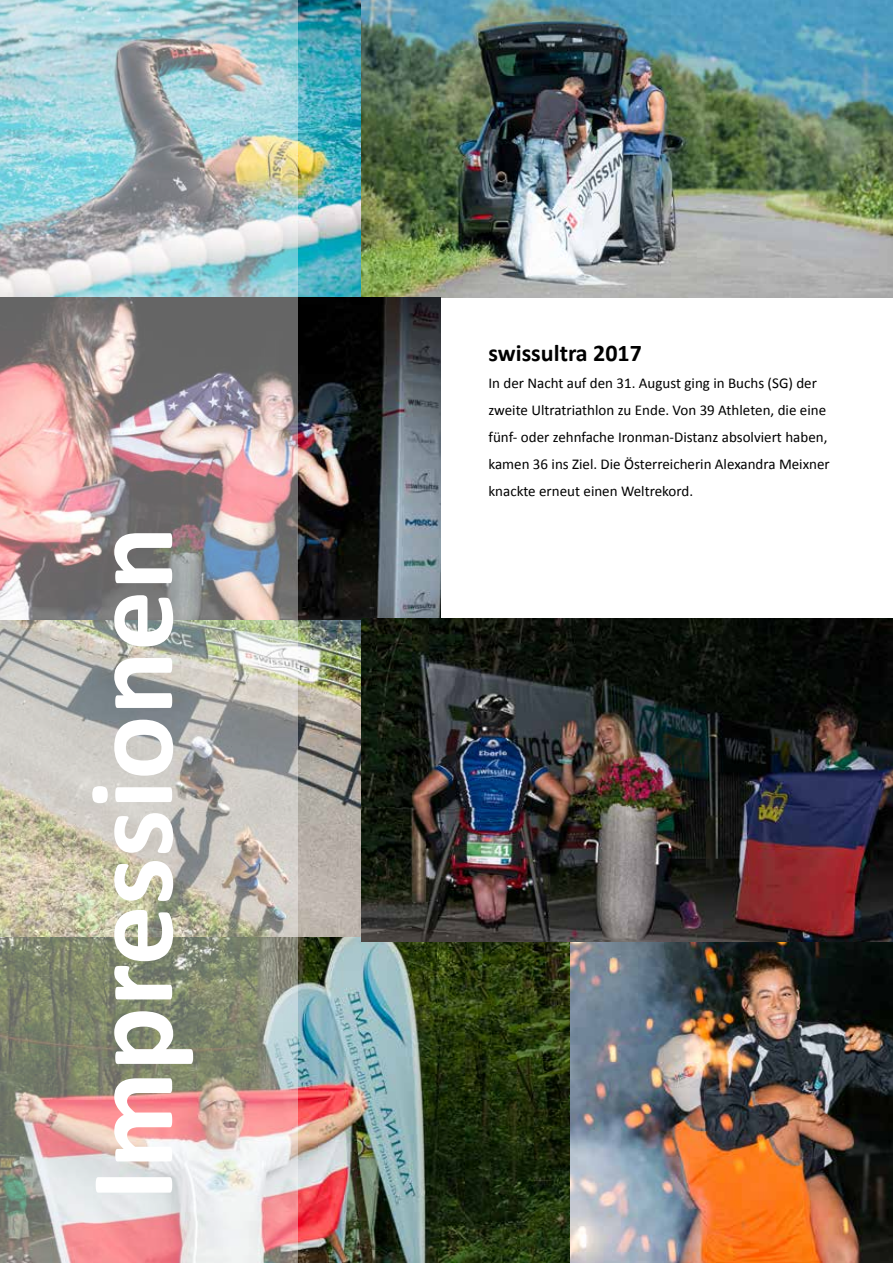
<style>
.page{position:relative;width:893px;height:1263px;background:#fff}
.page>*{position:absolute;margin:0;border:0;box-sizing:border-box;transform-origin:0 0}
.t1{font:700 120px "Calibri";color:#fff}
.t2{font:700 24px "Calibri";color:#000}
.t3{font:15px/27px "Calibri";color:#000}
</style>
<div class="page">
<img style="left:298px;top:0;width:63px;height:298px">
<img style="left:361px;top:0;width:532px;height:298px">
<img style="left:298px;top:618px;width:595px;height:320px">
<img style="left:298px;top:298px;width:142px;height:321px">
<img style="left:298px;top:938px;width:273px;height:325px">
<img style="left:0;top:0;width:298px;height:1263px">
<img style="left:571px;top:942px;width:322px;height:321px">
<img style="left:361px;top:619px;width:532px;height:323px">
<h1 class="t1" style="left:55px;top:1201px;width:676px;rotate:-90deg">Impressionen</h1>
<h2 class="t2" style="left:488px;top:338px;width:155px">swissultra 2017</h2>
<p class="t3" style="left:488px;top:370px;width:343px">In der Nacht auf den 31. August ging in Buchs (SG) der zweite Ultratriathlon zu Ende. Von 39 Athleten, die eine fünf- oder zehnfache Ironman-Distanz absolviert haben, kamen 36 ins Ziel. Die Österreicherin Alexandra Meixner knackte erneut einen Weltrekord.</p>
</div>
